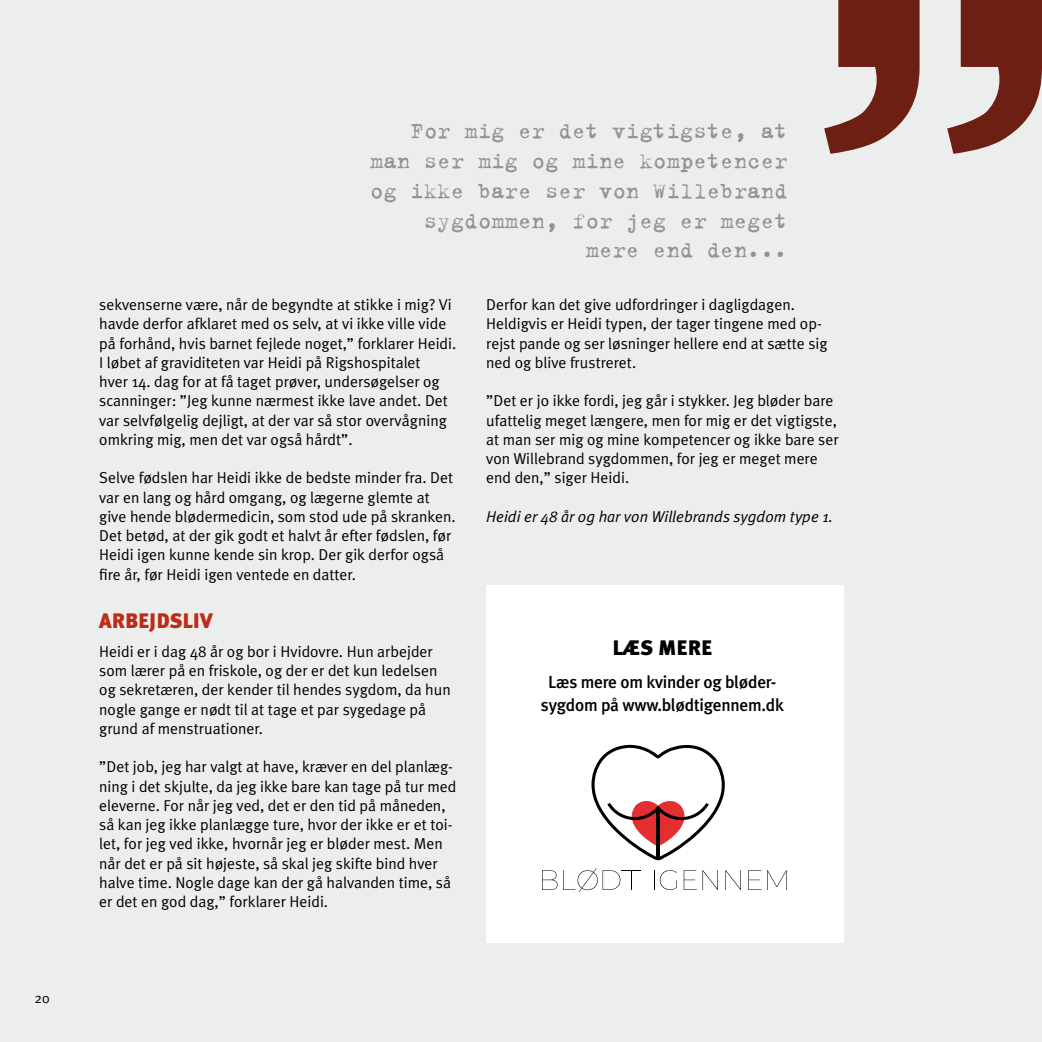
<style>
.page{position:relative;width:1042px;height:1042px;background:#eceded}
.page>*{position:absolute;margin:0;border:0;box-sizing:border-box;transform-origin:0 0}
.t1{font:24.5px/29.8px "Trixie";color:#929395;text-align:right}
.t2{font:900 21px "Meta Plus";color:#bd2c16}
.t3{font:900 21px "Meta Plus";color:#000}
.t4{font:500 17.5px/22.8px "Meta Plus";letter-spacing:-.015em;color:#000;text-align:center}
.t5{font:15.75px/19.2px "Meta Plus Normal";color:#000}
.t6{font:italic 15.75px "Meta Plus Normal";color:#000}
.t7{font:14px "Meta Plus Normal";color:#000}
</style>
<div class="page">
<svg style="left:824px;top:0;width:218px;height:154px"></svg>
<div style="left:486px;top:585px;width:357px;height:358px;background:#fff"></div>
<svg style="left:542px;top:870px;width:15px;height:20px"></svg>
<svg style="left:748px;top:870px;width:13px;height:20px"></svg>
<svg style="left:767px;top:870px;width:19px;height:20px"></svg>
<svg style="left:563px;top:744px;width:178px;height:148px"></svg>
<p class="t7" style="left:35px;top:990px;width:16px">20</p>
<h1 class="t1" style="left:370px;top:116px;width:419px">For mig er det vigtigste, at man ser mig og mine kompetencer og ikke bare ser von Willebrand sygdommen, for jeg er meget mere end den...</h1>
<p class="t5" style="left:99px;top:295px;width:358px">sekvenserne være, når de begyndte at stikke i mig? Vi havde derfor afklaret med os selv, at vi ikke ville vide på forhånd, hvis barnet fejlede noget,” forklarer Heidi.<br>I løbet af graviditeten var Heidi på Rigshospitalet<br>hver 14. dag for at få taget prøver, undersøgelser og scanninger: ”Jeg kunne nærmest ikke lave andet. Det var selvfølgelig dejligt, at der var så stor overvågning omkring mig, men det var også hårdt”.</p>
<p class="t5" style="left:99px;top:468px;width:358px">Selve fødslen har Heidi ikke de bedste minder fra. Det var en lang og hård omgang, og lægerne glemte at give hende blødermedicin, som stod ude på skranken.<br>Det betød, at der gik godt et halvt år efter fødslen, før Heidi igen kunne kende sin krop. Der gik derfor også fire år, før Heidi igen ventede en datter.</p>
<h2 class="t2" style="left:99px;top:608px;width:115px">ARBEJDSLIV</h2>
<p class="t5" style="left:99px;top:641px;width:353px">Heidi er i dag 48 år og bor i Hvidovre. Hun arbejder som lærer på en friskole, og der er det kun ledelsen og sekretæren, der kender til hendes sygdom, da hun nogle gange er nødt til at tage et par sygedage på grund af menstruationer.</p>
<p class="t5" style="left:99px;top:757px;width:359px">”Det job, jeg har valgt at have, kræver en del planlæg&shy;ning i det skjulte, da jeg ikke bare kan tage på tur med eleverne. For når jeg ved, det er den tid på måneden, så kan jeg ikke planlægge ture, hvor der ikke er et toi&shy;let, for jeg ved ikke, hvornår jeg er bløder mest. Men når det er på sit højeste, så skal jeg skifte bind hver halve time. Nogle dage kan der gå halvanden time, så er det en god dag,” forklarer Heidi.</p>
<p class="t5" style="left:486px;top:295px;width:343px">Derfor kan det give udfordringer i dagligdagen.<br>Heldigvis er Heidi typen, der tager tingene med op&shy;rejst pande og ser løsninger hellere end at sætte sig ned og blive frustreret.</p>
<p class="t5" style="left:486px;top:391px;width:354px">”Det er jo ikke fordi, jeg går i stykker. Jeg bløder bare ufattelig meget længere, men for mig er det vigtigste, at man ser mig og mine kompetencer og ikke bare ser von Willebrand sygdommen, for jeg er meget mere end den,” siger Heidi.</p>
<p class="t6" style="left:486px;top:507px;width:348px">Heidi er 48 år og har von Willebrands sygdom type 1.</p>
<h2 class="t3" style="left:612px;top:636px;width:101px">LÆS MERE</h2>
<p class="t4" style="left:541px;top:670px;width:244px">Læs mere om kvinder og bløder&shy;sygdom på www.blødtigennem.dk</p>
</div>
